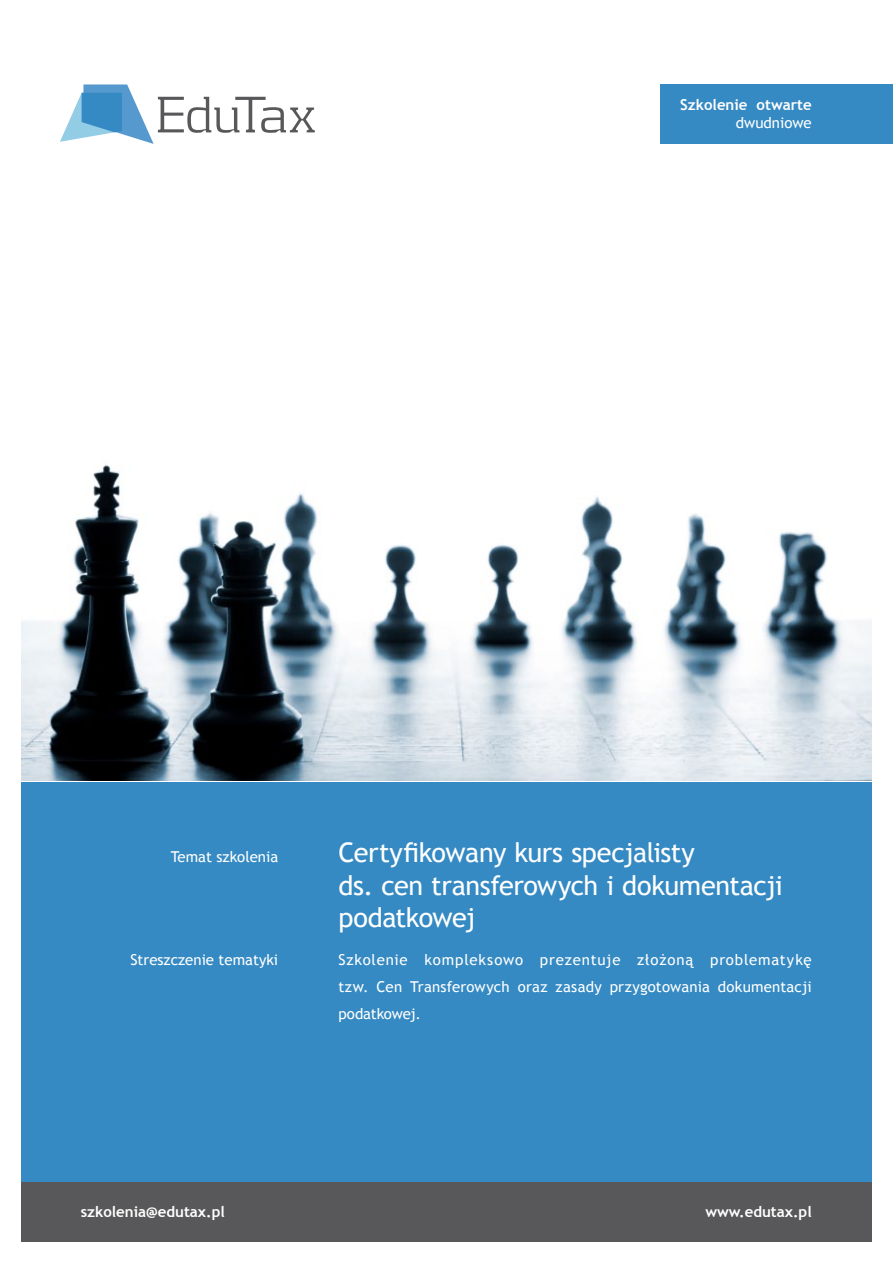
<style>
.page{position:relative;width:893px;height:1263px;background:#fff}
.page>*{position:absolute;margin:0;border:0;box-sizing:border-box;transform-origin:0 0}
.t1{font:27px/32.4px "Trebuchet MS";letter-spacing:-.015em;color:#fff}
.t2{font:15px/27px "Trebuchet MS";color:#fff;text-align:justify}
.t3{font:700 15px "Trebuchet MS";color:#fff}
</style>
<div class="page">
<div style="left:21px;top:782px;width:851px;height:460px;background:#358ac3"></div>
<div style="left:21px;top:1182px;width:851px;height:60px;background:#58585a"></div>
<div style="left:661px;top:84px;width:232px;height:60px;background:#358ac3"></div>
<svg style="left:60px;top:84px;width:255px;height:60px"></svg>
<img style="left:21px;top:464px;width:851px;height:316px">
<p class="t3" style="left:680px;top:95px;width:133px">Szkolenie otwarte</p>
<p class="t2" style="left:736px;top:110px;width:77px">dwudniowe</p>
<p class="t2" style="left:171px;top:844px;width:109px">Temat szkolenia</p>
<p class="t2" style="left:130px;top:947px;width:149px">Streszczenie tematyki</p>
<h1 class="t1" style="left:338px;top:837px;width:446px">Certyfikowany kurs specjalisty<br>ds. cen transferowych i dokumentacji podatkowej</h1>
<p class="t2" style="left:338px;top:947px;width:475px">Szkolenie kompleksowo prezentuje złożoną problematykę tzw. Cen Transferowych oraz zasady przygotowania dokumentacji podatkowej.</p>
<p class="t3" style="left:81px;top:1202px;width:146px">szkolenia@edutax.pl</p>
<p class="t3" style="left:705px;top:1202px;width:108px">www.edutax.pl</p>
</div>
